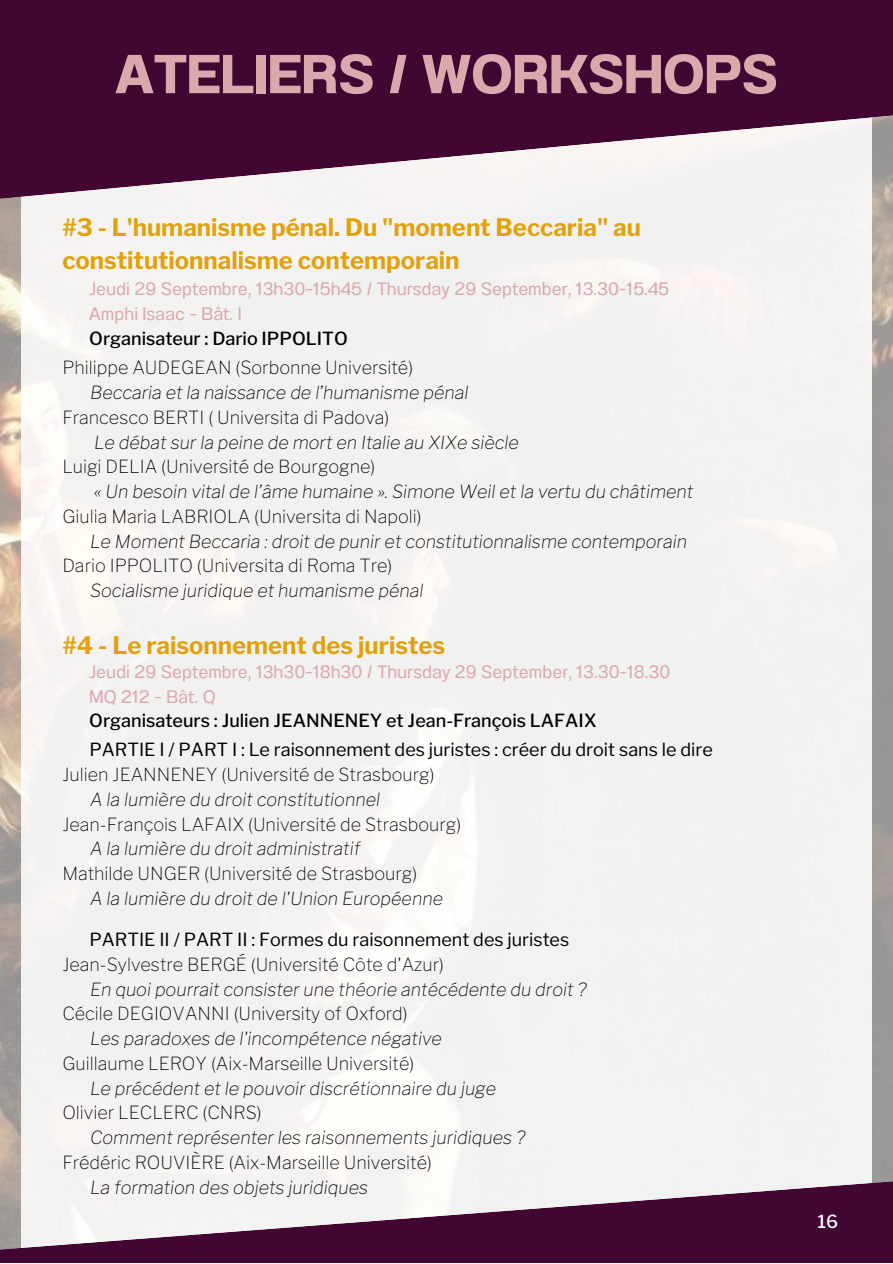
<style>
.page{position:relative;width:893px;height:1264px;background:#fff}
.page>*{position:absolute;margin:0;border:0;box-sizing:border-box;transform-origin:0 0}
.t1{font:700 54.6px "Anantason";color:#daa9ad}
.t2{font:700 24px/32.5px "Libre Franklin";color:#e1a10b}
.t3{font:italic 100 18px "Libre Franklin";color:#000}
.t4{font:100 18px "Libre Franklin";color:#000}
.t5{font:18px/24.8px "Anantason";color:#daa9ad}
.t6{font:18px "Libre Franklin";color:#000}
.t7{font:500 18px "Libre Franklin";color:#000}
.t8{font:500 18px "Libre Franklin";color:#fff}
</style>
<div class="page">
<img style="left:0;top:214px;width:892px;height:949px">
<div style="left:21px;top:0;width:850px;height:1262px;background:#f2f1f1"></div>
<svg style="left:0;top:0;width:892px;height:214px;fill:#420633"></svg>
<svg style="left:0;top:1163px;width:892px;height:99px"></svg>
<h1 class="t1" style="left:115px;top:42px;width:664px">ATELIERS / WORKSHOPS</h1>
<h2 class="t2" style="left:62px;top:211px;width:580px">#3 - L'humanisme pénal. Du "moment Beccaria" au constitutionnalisme contemporain</h2>
<p class="t5" style="left:89px;top:276px;width:581px">Jeudi 29 Septembre, 13h30-15h45 / Thursday 29 September, 13.30-15.45<br>Amphi Isaac - Bât. I</p>
<p class="t7" style="left:89px;top:327px;width:260px">Organisateur : Dario IPPOLITO</p>
<p class="t4" style="left:62px;top:357px;width:352px">Philippe AUDEGEAN (Sorbonne Université)</p>
<p class="t3" style="left:90px;top:382px;width:380px">Beccaria et la naissance de l’humanisme pénal</p>
<p class="t4" style="left:62px;top:406px;width:328px">Francesco BERTI ( Universita di Padova)</p>
<p class="t3" style="left:94px;top:431px;width:426px">Le débat sur la peine de mort en Italie au XIXe siècle</p>
<p class="t4" style="left:62px;top:456px;width:314px">Luigi DELIA (Université de Bourgogne)</p>
<p class="t3" style="left:94px;top:480px;width:601px">« Un besoin vital de l’âme humaine ». Simone Weil et la vertu du châtiment</p>
<p class="t4" style="left:62px;top:505px;width:361px">Giulia Maria LABRIOLA (Universita di Napoli)</p>
<p class="t3" style="left:90px;top:530px;width:598px">Le Moment Beccaria : droit de punir et constitutionnalisme contemporain</p>
<p class="t4" style="left:62px;top:555px;width:331px">Dario IPPOLITO (Universita di Roma Tre)</p>
<p class="t3" style="left:90px;top:579px;width:335px">Socialisme juridique et humanisme pénal</p>
<h2 class="t2" style="left:62px;top:628px;width:384px">#4 - Le raisonnement des juristes</h2>
<p class="t5" style="left:89px;top:659px;width:582px">Jeudi 29 Septembre, 13h30-18h30 / Thursday 29 September, 13.30-18.30<br>MQ 212 - Bât. Q</p>
<p class="t7" style="left:89px;top:709px;width:509px">Organisateurs : Julien JEANNENEY et Jean-François LAFAIX</p>
<p class="t6" style="left:89px;top:739px;width:625px">PARTIE I / PART I : Le raisonnement des juristes : créer du droit sans le dire</p>
<p class="t4" style="left:62px;top:763px;width:373px">Julien JEANNENEY (Université de Strasbourg)</p>
<p class="t3" style="left:90px;top:788px;width:291px">A la lumière du droit constitutionnel</p>
<p class="t4" style="left:62px;top:813px;width:400px">Jean-François LAFAIX (Université de Strasbourg)</p>
<p class="t3" style="left:90px;top:838px;width:272px">A la lumière du droit administratif</p>
<p class="t4" style="left:62px;top:862px;width:356px">Mathilde UNGER (Université de Strasbourg)</p>
<p class="t3" style="left:90px;top:887px;width:354px">A la lumière du droit de l'Union Européenne</p>
<p class="t6" style="left:89px;top:928px;width:481px">PARTIE II / PART II : Formes du raisonnement des juristes</p>
<p class="t4" style="left:62px;top:953px;width:383px">Jean-Sylvestre BERGÉ (Université Côte d'Azur)</p>
<p class="t3" style="left:90px;top:978px;width:498px">En quoi pourrait consister une théorie antécédente du droit ?</p>
<p class="t4" style="left:62px;top:1003px;width:347px">Cécile DEGIOVANNI (University of Oxford)</p>
<p class="t3" style="left:90px;top:1027px;width:353px">Les paradoxes de l'incompétence négative</p>
<p class="t4" style="left:62px;top:1052px;width:353px">Guillaume LEROY (Aix-Marseille Université)</p>
<p class="t3" style="left:90px;top:1077px;width:407px">Le précédent et le pouvoir discrétionnaire du juge</p>
<p class="t4" style="left:62px;top:1101px;width:201px">Olivier LECLERC (CNRS)</p>
<p class="t3" style="left:90px;top:1126px;width:437px">Comment représenter les raisonnements juridiques ?</p>
<p class="t4" style="left:62px;top:1151px;width:371px">Frédéric ROUVIÈRE (Aix-Marseille Université)</p>
<p class="t3" style="left:90px;top:1176px;width:279px">La formation des objets juridiques</p>
<p class="t8" style="left:817px;top:1210px;width:22px">16</p>
</div>
